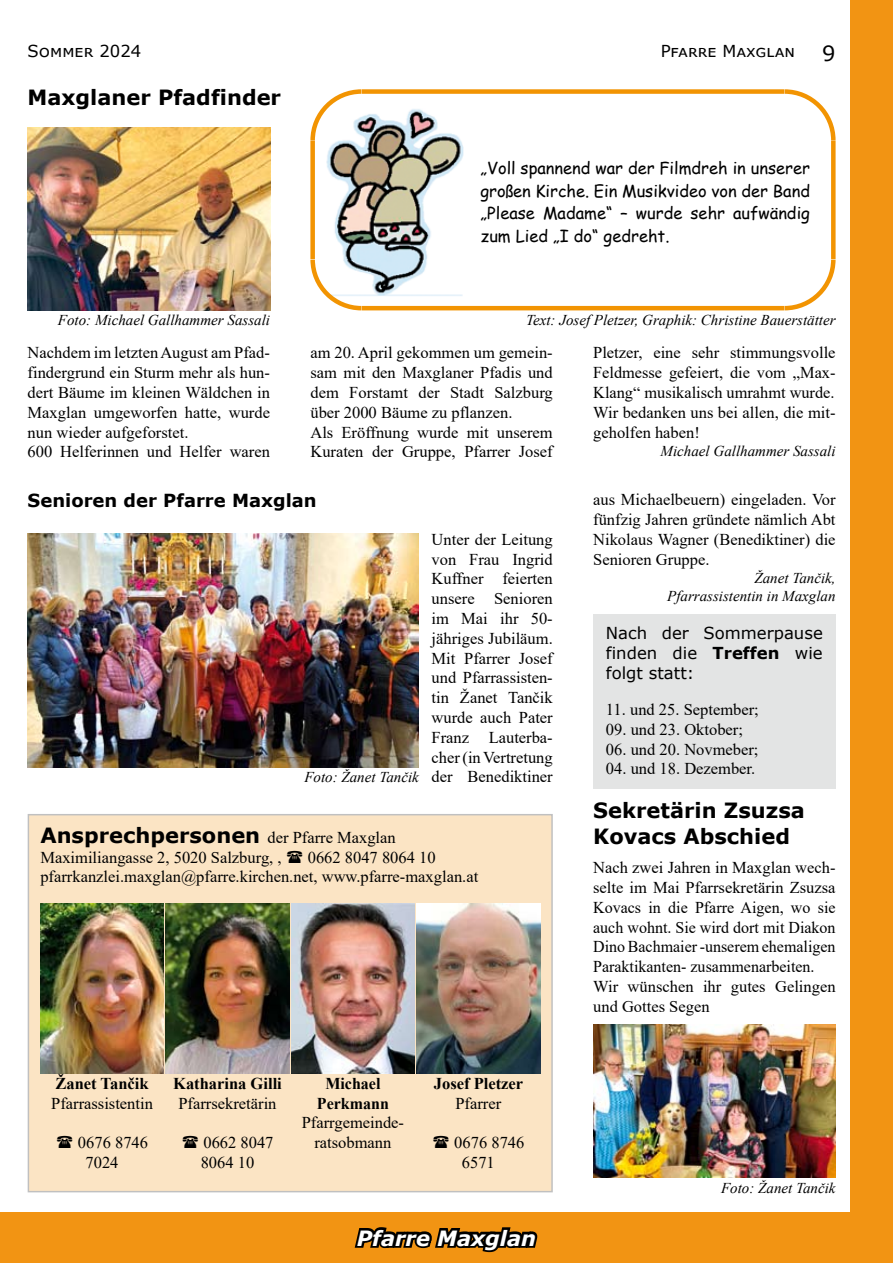
<style>
.page{position:relative;width:893px;height:1263px;background:#fff}
.page>*{position:absolute;margin:0;border:0;box-sizing:border-box;transform-origin:0 0}
.t1{font:700 21px/25.2px "Verdana";color:#000}
.t2{font:italic 700 21px "Verdana";color:#fff}
.t3{font:700 18px "Verdana";color:#000}
.t4{font:16.5px/19.8px "Times New Roman";color:#000}
.t5{font:16.5px/22.5px "Comic Sans MS";color:#000;text-align:justify}
.t6{font:16.5px/19.8px "Verdana";color:#000;text-align:justify}
.t7{font:700 16.5px/19.8px "Times New Roman";color:#000;text-align:center}
.t8{font:italic 15px/18px "Times New Roman";color:#000;text-align:right}
.s1{font-style:normal;font-size:16.5px}
.s2{font-family:"Times New Roman";font-weight:400;font-size:16.5px}
.s3{font-weight:700}
</style>
<div class="page">
<div style="left:0;top:1212px;width:893px;height:51px;background:#f29413"></div>
<svg style="left:354px;top:1227px;width:184px;height:26px"></svg>
<div style="left:850px;top:0;width:43px;height:1212px;background:#f29413"></div>
<div style="left:28px;top:815px;width:524px;height:377px;background:#fbe4c4"></div>
<img style="left:417px;top:903px;width:123px;height:170px">
<img style="left:166px;top:903px;width:123px;height:170px">
<img style="left:291px;top:903px;width:124px;height:170px">
<img style="left:40px;top:903px;width:124px;height:170px">
<img style="left:323px;top:102px;width:19px;height:196px">
<div style="left:361px;top:89px;width:423px;height:5px;background:#f29402"></div>
<hr style="left:361px;top:306px;width:423px;height:4px;background:#f29402">
<div style="left:310px;top:140px;width:5px;height:119px;background:#f29402"></div>
<img style="left:342px;top:109px;width:121px;height:187px">
<img style="left:323px;top:121px;width:141px;height:138px">
<div style="left:831px;top:140px;width:5px;height:119px;background:#f29402"></div>
<img style="left:28px;top:128px;width:242px;height:182px">
<img style="left:593px;top:1025px;width:243px;height:153px">
<div style="left:593px;top:614px;width:243px;height:174px;background:#e3e4e4"></div>
<img style="left:28px;top:533px;width:391px;height:234px">
<p class="t6" style="left:28px;top:41px;width:115px">Sommer 2024</p>
<p class="t6" style="left:661px;top:41px;width:136px">Pfarre Maxglan</p>
<p class="t1" style="left:28px;top:85px;width:255px">Maxglaner Pfadfinder</p>
<p class="t5" style="left:480px;top:156px;width:331px">„Voll spannend war der Filmdreh in unserer großen Kirche. Ein Musikvideo von der Band „Please Madame“ – wurde sehr aufwändig zum Lied „I do“ gedreht.</p>
<p class="t8" style="left:58px;top:311px;width:214px">Foto: Michael Gallhammer Sassali</p>
<p class="t8" style="left:526px;top:311px;width:311px">Text: Josef Pletzer, Graphik: Christine Bauerstätter</p>
<p class="t4" style="left:28px;top:342px;width:244px">Nachdem im letzten August am Pfad&shy;findergrund ein Sturm mehr als hun&shy;dert Bäume im kleinen Wäldchen in<br>Maxglan umgeworfen hatte, wurde nun wieder aufgeforstet.<br>600 Helferinnen und Helfer waren</p>
<p class="t4" style="left:310px;top:342px;width:244px">am 20. April gekommen um gemein&shy;sam mit den Maxglaner Pfadis und dem Forstamt der Stadt Salzburg über 2000 Bäume zu pflanzen.<br>Als Eröffnung wurde mit unserem<br>Kuraten der Gruppe, Pfarrer Josef</p>
<p class="t4" style="left:593px;top:342px;width:244px;text-align:justify">Pletzer, eine sehr stimmungsvolle Feldmesse gefeiert, die vom „Max-Klang“ musikalisch umrahmt wurde.<br>Wir bedanken uns bei allen, die mit&shy;geholfen haben!</p>
<p class="t8" style="left:661px;top:441px;width:176px">Michael Gallhammer Sassali</p>
<p class="t3" style="left:28px;top:488px;width:291px">Senioren der Pfarre Maxglan</p>
<p class="t4" style="left:432px;top:529px;width:123px;text-align:justify">Unter der Leitung von Frau Ingrid Kuffner feierten unsere Senioren im Mai ihr 50- jähriges Jubiläum.<br>Mit Pfarrer Josef und Pfarrassisten&shy;tin Žanet Tančik wurde auch Pater Franz Lauterba&shy;cher (in Vertretung</p>
<p class="t8" style="left:304px;top:767px;width:250px">Foto: Žanet Tančik <span class="s1">der Benediktiner</span></p>
<p class="t1" style="left:40px;top:822px;width:357px">Ansprechpersonen <span class="s2">der Pfarre Maxglan</span></p>
<p class="t4" style="left:40px;top:846px;width:243px">Maximiliangasse 2, 5020 Salzburg, ,</p>
<p class="t4" style="left:40px;top:846px;width:439px;text-indent:267px">0662 8047 8064 10 pfarrkanzlei.maxglan@pfarre.kirchen.net, www.pfarre-maxglan.at</p>
<p class="t7" style="left:56px;top:1073px;width:95px">Žanet Tančik</p>
<p class="t4" style="left:51px;top:1092px;width:103px">Pfarrassistentin</p>
<p class="t4" style="left:86px;top:1132px;width:64px;text-indent:-8px">0676 8746<br>7024</p>
<p class="t7" style="left:173px;top:1073px;width:110px">Katharina Gilli</p>
<p class="t4" style="left:178px;top:1092px;width:100px">Pfarrsekretärin</p>
<p class="t4" style="left:201px;top:1132px;width:74px">0662 8047<br>8064 10</p>
<p class="t7" style="left:317px;top:1073px;width:74px">Michael<br>Perkmann</p>
<p class="t4" style="left:302px;top:1112px;width:104px;text-align:center">Pfarrgemeinde&shy;ratsobmann</p>
<p class="t7" style="left:434px;top:1073px;width:91px">Josef Pletzer</p>
<p class="t4" style="left:455px;top:1092px;width:47px">Pfarrer</p>
<p class="t4" style="left:462px;top:1132px;width:64px;text-indent:-8px">0676 8746<br>6571</p>
<p class="t2" style="left:357px;top:1223px;width:181px">Pfarre Maxglan</p>
<p class="t4" style="left:593px;top:489px;width:244px;text-align:justify">aus Michaelbeuern) eingeladen. Vor fünfzig Jahren gründete nämlich Abt Nikolaus Wagner (Benediktiner) die Senioren Gruppe.</p>
<p class="t8" style="left:667px;top:568px;width:170px">Žanet Tančik,<br>Pfarrassistentin in Maxglan</p>
<p class="t6" style="left:606px;top:623px;width:218px">Nach der Sommerpause finden die <span class="s3">Treffen</span> wie folgt statt:</p>
<p class="t4" style="left:606px;top:699px;width:154px">11. und 25. September;</p>
<p class="t4" style="left:606px;top:719px;width:139px">09. und 23. Oktober;</p>
<p class="t4" style="left:606px;top:739px;width:154px">06. und 20. Novmeber;</p>
<p class="t4" style="left:606px;top:758px;width:151px">04. und 18. Dezember.</p>
<p class="t1" style="left:593px;top:798px;width:213px">Sekretärin Zsuzsa<br>Kovacs Abschied</p>
<p class="t4" style="left:593px;top:857px;width:244px">Nach zwei Jahren in Maxglan wech&shy;selte im Mai Pfarrsekretärin Zsuzsa<br>Kovacs in die Pfarre Aigen, wo sie auch wohnt. Sie wird dort mit Diakon<br>Dino Bachmaier -unserem ehemaligen<br>Paraktikanten- zusammenarbeiten.<br>Wir wünschen ihr gutes Gelingen und Gottes Segen</p>
<p class="t8" style="left:721px;top:1178px;width:116px">Foto: Žanet Tančik</p>
</div>
